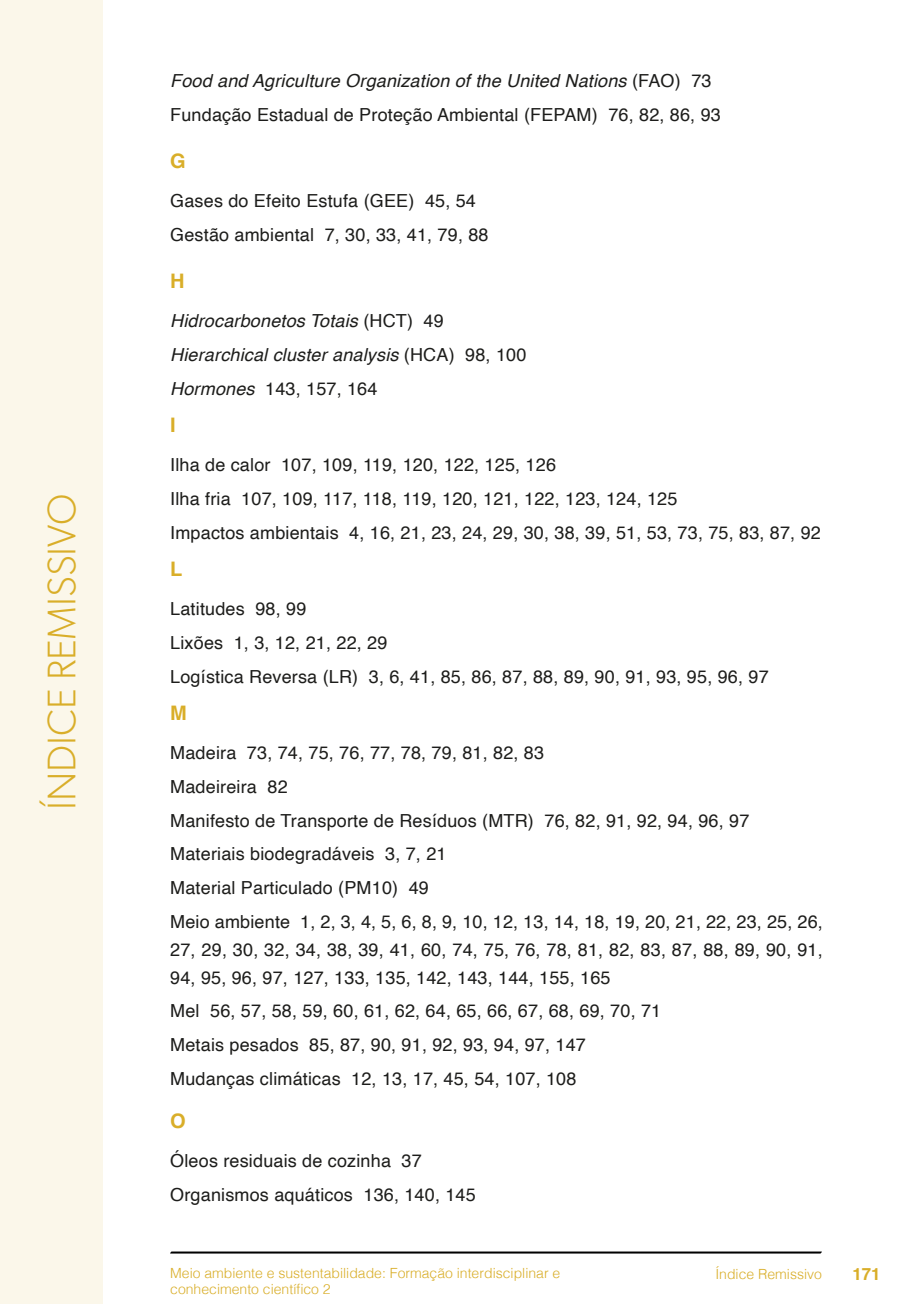
<style>
.page{position:relative;width:908px;height:1304px;background:#fff}
.page>*{position:absolute;margin:0;border:0;box-sizing:border-box;transform-origin:0 0}
.t1{font:300 40px "Gibson";color:#d9ae29}
.t2{font:700 20px "Helvetica";color:#d9ae29}
.t3{font:18px/33.6px "Helvetica";letter-spacing:.01em;color:#1d1d1b}
.t4{font:italic 18px/33.6px "Helvetica";letter-spacing:.01em;color:#1d1d1b}
.t5{font:700 16.8px "Helvetica";color:#d9ae29}
.t6{font:300 14px/16px "Helvetica";color:#d9ae29}
.s1{font-style:italic}
.s2{font-style:normal}
</style>
<div class="page">
<svg style="left:170px;top:1251px;width:651px;height:3px;background:#515151"></svg>
<div style="left:0;top:0;width:103px;height:1304px;background:#fbf7ea"></div>
<h1 class="t1" style="left:37px;top:810px;width:317px;rotate:-90deg">ÍNDICE REMISSIVO</h1>
<p class="t3" style="left:170px;top:65px;width:552px"><span class="s1">Food and Agriculture Organization of the United Nations</span> (FAO) 73<br>Fundação Estadual de Proteção Ambiental (FEPAM) 76, 82, 86, 93</p>
<p class="t2" style="left:170px;top:149px;width:17px">G</p>
<p class="t3" style="left:170px;top:185px;width:320px">Gases do Efeito Estufa (GEE) 45, 54<br>Gestão ambiental 7, 30, 33, 41, 79, 88</p>
<p class="t2" style="left:170px;top:269px;width:16px">H</p>
<p class="t4" style="left:170px;top:305px;width:357px">Hidrocarbonetos Totais <span class="s2">(HCT) 49<br></span>Hierarchical cluster analysis <span class="s2">(HCA) 98, 100<br></span>Hormones <span class="s2">143, 157, 164</span></p>
<p class="t2" style="left:170px;top:413px;width:7px">I</p>
<p class="t3" style="left:170px;top:449px;width:652px">Ilha de calor 107, 109, 119, 120, 122, 125, 126<br>Ilha fria 107, 109, 117, 118, 119, 120, 121, 122, 123, 124, 125<br>Impactos ambientais 4, 16, 21, 23, 24, 29, 30, 38, 39, 51, 53, 73, 75, 83, 87, 92</p>
<p class="t2" style="left:170px;top:557px;width:14px">L</p>
<p class="t3" style="left:170px;top:593px;width:599px">Latitudes 98, 99<br>Lixões 1, 3, 12, 21, 22, 29<br>Logística Reversa (LR) 3, 6, 41, 85, 86, 87, 88, 89, 90, 91, 93, 95, 96, 97</p>
<p class="t2" style="left:170px;top:701px;width:18px">M</p>
<p class="t3" style="left:170px;top:737px;width:654px">Madeira 73, 74, 75, 76, 77, 78, 79, 81, 82, 83<br>Madeireira 82<br>Manifesto de Transporte de Resíduos (MTR) 76, 82, 91, 92, 94, 96, 97<br>Materiais biodegradáveis 3, 7, 21<br>Material Particulado (PM10) 49<br>Meio ambiente 1, 2, 3, 4, 5, 6, 8, 9, 10, 12, 13, 14, 18, 19, 20, 21, 22, 23, 25, 26,</p>
<p class="t3" style="left:170px;top:936px;width:653px;line-height:28px">27, 29, 30, 32, 34, 38, 39, 41, 60, 74, 75, 76, 78, 81, 82, 83, 87, 88, 89, 90, 91,<br>94, 95, 96, 97, 127, 133, 135, 142, 143, 144, 155, 165</p>
<p class="t3" style="left:170px;top:995px;width:492px">Mel 56, 57, 58, 59, 60, 61, 62, 64, 65, 66, 67, 68, 69, 70, 71<br>Metais pesados 85, 87, 90, 91, 92, 93, 94, 97, 147<br>Mudanças climáticas 12, 13, 17, 45, 54, 107, 108</p>
<p class="t2" style="left:170px;top:1109px;width:17px">O</p>
<p class="t3" style="left:170px;top:1145px;width:307px">Óleos residuais de cozinha 37<br>Organismos aquáticos 136, 140, 145</p>
<p class="t6" style="left:170px;top:1264px;width:391px">Meio ambiente e sustentabilidade: Formação interdisciplinar e conhecimento científico 2</p>
<p class="t6" style="left:715px;top:1265px;width:108px">Índice Remissivo</p>
<p class="t5" style="left:851px;top:1264px;width:30px">171</p>
</div>
